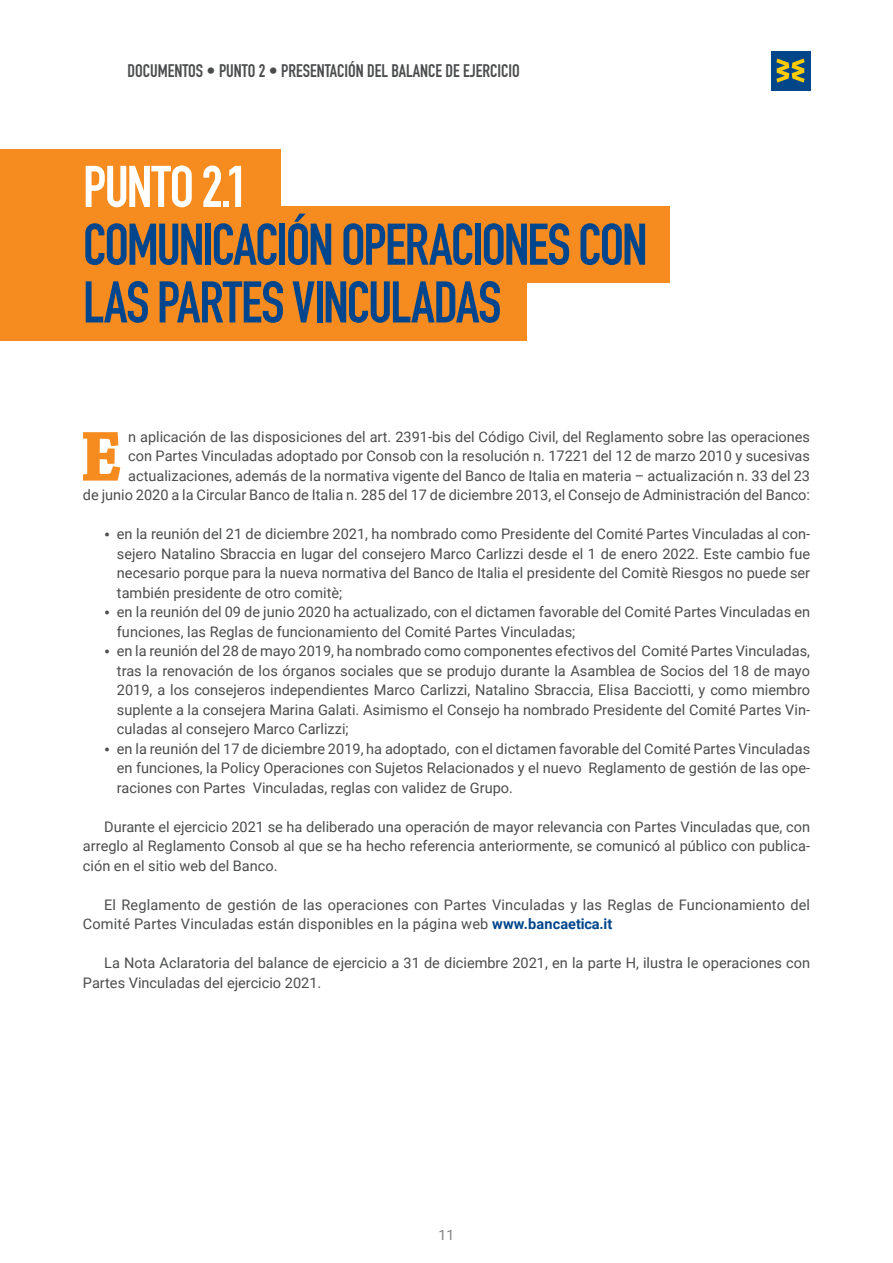
<style>
.page{position:relative;width:893px;height:1263px;background:#fff}
.page>*{position:absolute;margin:0;border:0;box-sizing:border-box;transform-origin:0 0}
.t1{font:700 74.4px "Chaparral Pro";color:#f68c1f}
.t2{font:57.75px/57.8px "DIN Engschrift Std";letter-spacing:-.035em;color:#01468c}
.t3{font:57.75px "DIN Engschrift Std";letter-spacing:-.025em;color:#fff}
.t4{font:18px "DIN Engschrift Std";color:#4b4c4d}
.t5{font:14.55px/19.5px "Roboto";color:#4b4c4d;text-align:justify}
.t6{font:14.1px "Roboto";color:#808285}
.s1{font-size:18px}
.s2{font-weight:700;color:#01468c}
</style>
<div class="page">
<div style="left:771px;top:51px;width:39px;height:39px;background:#014689"></div>
<svg style="left:776px;top:59px;width:29px;height:24px"></svg>
<div style="left:0;top:207px;width:670px;height:76px;background:#f68c1f"></div>
<div style="left:0;top:265px;width:527px;height:76px;background:#f68c1f"></div>
<div style="left:0;top:149px;width:281px;height:76px;background:#f68c1f"></div>
<p class="t4" style="left:128px;top:60px;width:394px">DOCUMENTOS • PUNTO 2 • PRESENTACIÓN DEL BALANCE DE EJERCICIO</p>
<h2 class="t3" style="left:83px;top:153px;width:166px">PUNTO 2.1</h2>
<h2 class="t2" style="left:83px;top:216px;width:566px">COMUNICACIÓN OPERACIONES CON<br>LAS PARTES VINCULADAS</h2>
<p class="t5" style="left:83px;top:426px;width:729px;text-align:right">n aplicación de las disposiciones del art. 2391-bis del Código Civil, del Reglamento sobre las operaciones<br>con Partes Vinculadas adoptado por Consob con la resolución n. 17221 del 12 de marzo 2010 y sucesivas actualizaciones, además de la normativa vigente del Banco de Italia en materia – actualización n. 33 del 23<br>de junio 2020 a la Circular Banco de Italia n. 285 del 17 de diciembre 2013, el Consejo de Administración del Banco:</p>
<p class="t5" style="left:117px;top:524px;width:695px;text-indent:-13px"><span class="s1">•</span> en la reunión del 21 de diciembre 2021, ha nombrado como Presidente del Comité Partes Vinculadas al con&shy;sejero Natalino Sbraccia en lugar del consejero Marco Carlizzi desde el 1 de enero 2022. Este cambio fue necesario porque para la nueva normativa del Banco de Italia el presidente del Comitè Riesgos no puede ser también presidente de otro comitè;</p>
<p class="t5" style="left:117px;top:602px;width:695px;text-indent:-13px"><span class="s1">•</span> en la reunión del 09 de junio 2020 ha actualizado, con el dictamen favorable del Comité Partes Vinculadas en funciones, las Reglas de funcionamiento del Comité Partes Vinculadas;</p>
<p class="t5" style="left:117px;top:641px;width:695px;text-indent:-13px"><span class="s1">•</span> en la reunión del 28 de mayo 2019, ha nombrado como componentes efectivos del Comité Partes Vinculadas, tras la renovación de los órganos sociales que se produjo durante la Asamblea de Socios del 18 de mayo 2019, a los consejeros independientes Marco Carlizzi, Natalino Sbraccia, Elisa Bacciotti, y como miembro suplente a la consejera Marina Galati. Asimismo el Consejo ha nombrado Presidente del Comité Partes Vin&shy;culadas al consejero Marco Carlizzi;</p>
<p class="t5" style="left:117px;top:738px;width:695px;text-indent:-13px"><span class="s1">•</span> en la reunión del 17 de diciembre 2019, ha adoptado, con el dictamen favorable del Comité Partes Vinculadas en funciones, la Policy Operaciones con Sujetos Relacionados y el nuevo Reglamento de gestión de las ope&shy;raciones con Partes Vinculadas, reglas con validez de Grupo.</p>
<p class="t5" style="left:83px;top:816px;width:729px;text-indent:21px">Durante el ejercicio 2021 se ha deliberado una operación de mayor relevancia con Partes Vinculadas que, con arreglo al Reglamento Consob al que se ha hecho referencia anteriormente, se comunicó al público con publica&shy;ción en el sitio web del Banco.</p>
<p class="t5" style="left:83px;top:894px;width:729px;text-indent:21px">El Reglamento de gestión de las operaciones con Partes Vinculadas y las Reglas de Funcionamiento del<br>Comité Partes Vinculadas están disponibles en la página web <span class="s2">www.bancaetica.it</span></p>
<p class="t5" style="left:83px;top:953px;width:729px;text-indent:21px">La Nota Aclaratoria del balance de ejercicio a 31 de diciembre 2021, en la parte H, ilustra le operaciones con<br>Partes Vinculadas del ejercicio 2021.</p>
<h1 class="t1" style="left:79px;top:413px;width:45px">E</h1>
<p class="t6" style="left:439px;top:1224px;width:17px">11</p>
</div>
